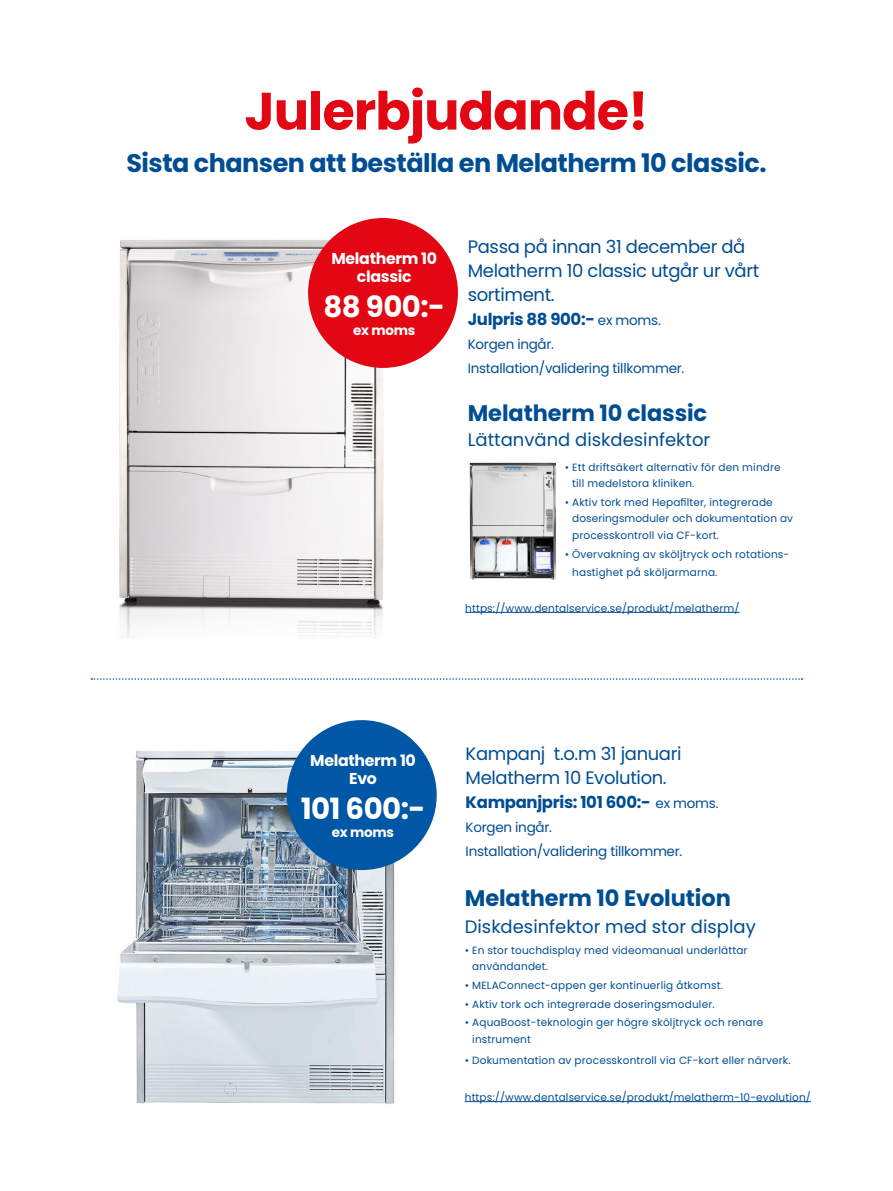
<style>
.page{position:relative;width:893px;height:1191px;background:#fff}
.page>*{position:absolute;margin:0;border:0;box-sizing:border-box;transform-origin:0 0}
.t1{font:700 52.5px "Poppins";letter-spacing:-.02em;color:#e30613}
.t2{font:700 29.25px "Poppins";letter-spacing:-.02em;color:#fff}
.t3{font:700 25.5px "Poppins";letter-spacing:-.02em;color:#004d92}
.t4{font:700 22.5px "Poppins";letter-spacing:-.005em;color:#004d92}
.t5{font:18px/24px "Poppins";letter-spacing:-.02em;color:#004d92}
.t6{font:18px "Poppins";color:#004d92}
.t7{font:700 16.5px "Poppins";letter-spacing:-.02em;color:#004d92}
.t8{font:700 15.75px/18px "Poppins";letter-spacing:-.02em;color:#fff;text-align:center}
.t9{font:13.5px/24px "Poppins";letter-spacing:-.02em;color:#004d92}
.t10{font:700 13.5px "Poppins";letter-spacing:-.02em;color:#fff}
.t11{font:10.5px/16.5px "Poppins";letter-spacing:.015em;color:#004d92}
.s1{font-weight:400;font-size:13.5px}
</style>
<div class="page">
<hr style="left:465px;top:1101px;width:346px;height:1px;background:#004d92">
<img style="left:119px;top:222px;width:298px;height:416px">
<div style="left:308px;top:218px;width:150px;height:150px;background:#e30613;border-radius:50%"></div>
<svg style="left:91px;top:678px;width:711px;height:2px"></svg>
<img style="left:117px;top:738px;width:290px;height:366px">
<div style="left:287px;top:720px;width:150px;height:150px;background:#0057a5;border-radius:50%"></div>
<img style="left:469px;top:462px;width:87px;height:117px">
<hr style="left:465px;top:612px;width:274px;height:1px;background:#004d92">
<h1 class="t1" style="left:244px;top:81px;width:406px">Julerbjudande!</h1>
<h3 class="t3" style="left:126px;top:148px;width:642px">Sista chansen att beställa en Melatherm 10 classic.</h3>
<h3 class="t8" style="left:331px;top:249px;width:107px">Melatherm 10 classic</h3>
<h2 class="t2" style="left:324px;top:290px;width:123px">88 900:-</h2>
<p class="t10" style="left:353px;top:322px;width:64px">ex moms</p>
<h3 class="t5" style="left:468px;top:235px;width:293px">Passa på innan 31 december då<br>Melatherm 10 classic utgår ur vårt sortiment.</h3>
<h3 class="t7" style="left:468px;top:309px;width:195px">Julpris 88 900:- <span class="s1">ex moms.</span></h3>
<p class="t9" style="left:468px;top:332px;width:218px">Korgen ingår.<br>Installation/validering tillkommer.</p>
<h3 class="t4" style="left:468px;top:400px;width:241px">Melatherm 10 classic</h3>
<h3 class="t6" style="left:468px;top:429px;width:244px">Lättanvänd diskdesinfektor</h3>
<p class="t11" style="left:572px;top:459px;width:210px;text-indent:-7px">• Ett driftsäkert alternativ för den mindre till medelstora kliniken.</p>
<p class="t11" style="left:572px;top:494px;width:222px;text-indent:-7px">• Aktiv tork med Hepafilter, integrerade doseringsmoduler och dokumentation av processkontroll via CF-kort.</p>
<p class="t11" style="left:572px;top:544px;width:219px;line-height:18.6px;text-indent:-7px">• Övervakning av sköljtryck och rotations&shy;hastighet på sköljarmarna.</p>
<p class="t11" style="left:465px;top:599px;width:276px">https://www.dentalservice.se/produkt/melatherm/</p>
<h3 class="t8" style="left:310px;top:751px;width:107px">Melatherm 10<br>Evo</h3>
<h2 class="t2" style="left:301px;top:792px;width:126px">101 600:-</h2>
<p class="t10" style="left:332px;top:824px;width:64px">ex moms</p>
<h3 class="t5" style="left:466px;top:741px;width:217px">Kampanj t.o.m 31 januari<br>Melatherm 10 Evolution.</h3>
<h3 class="t7" style="left:466px;top:792px;width:254px">Kampanjpris: 101 600:- <span class="s1">ex moms.</span></h3>
<p class="t9" style="left:466px;top:815px;width:218px">Korgen ingår.<br>Installation/validering tillkommer.</p>
<h3 class="t4" style="left:465px;top:885px;width:268px">Melatherm 10 Evolution</h3>
<h3 class="t6" style="left:465px;top:916px;width:292px">Diskdesinfektor med stor display</h3>
<p class="t11" style="left:472px;top:942px;width:277px;text-indent:-7px">• En stor touchdisplay med videomanual underlättar användandet.</p>
<p class="t11" style="left:465px;top:977px;width:260px">• MELAConnect-appen ger kontinuerlig åtkomst.</p>
<p class="t11" style="left:465px;top:995px;width:251px">• Aktiv tork och integrerade doseringsmoduler.</p>
<p class="t11" style="left:472px;top:1014px;width:293px;text-indent:-7px">• AquaBoost-teknologin ger högre sköljtryck och renare instrument</p>
<p class="t11" style="left:465px;top:1052px;width:327px">• Dokumentation av processkontroll via CF-kort eller närverk.</p>
<p class="t11" style="left:465px;top:1089px;width:348px">https://www.dentalservice.se/produkt/melatherm-10-evolution/</p>
</div>
